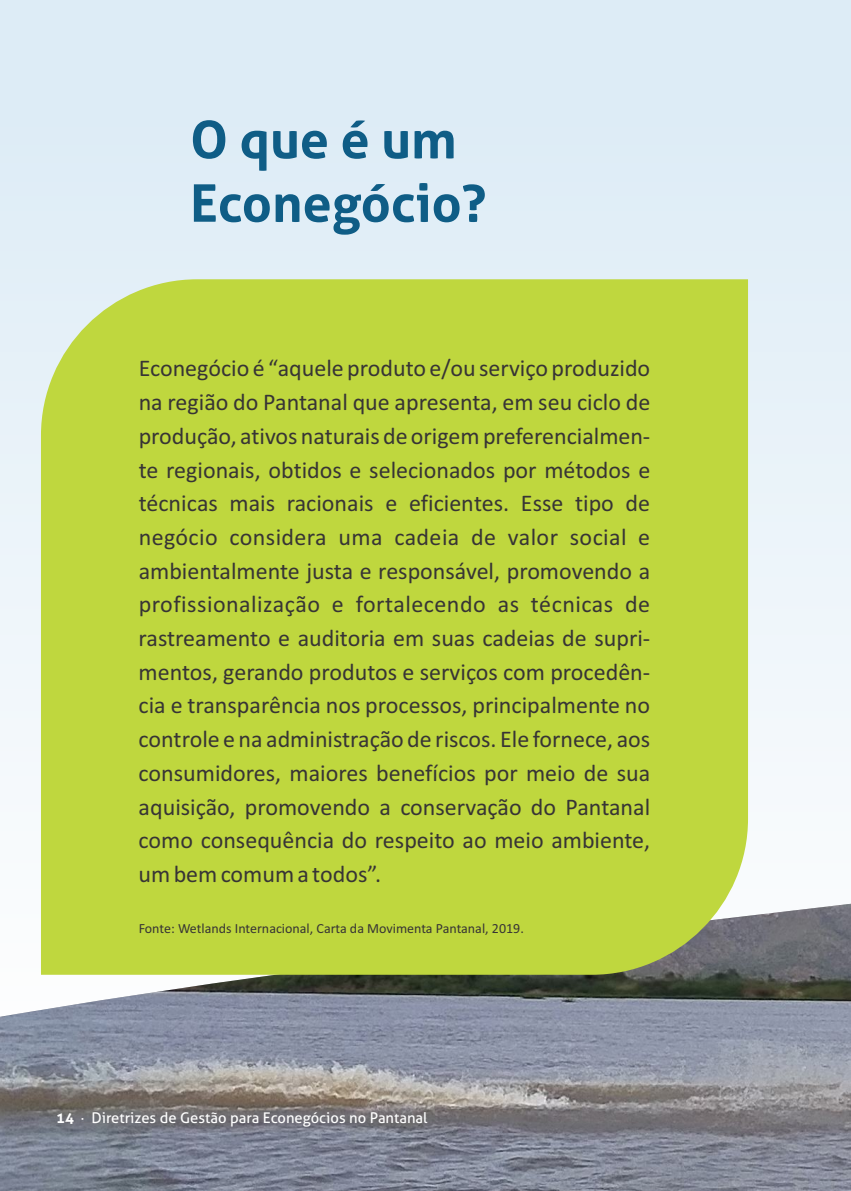
<style>
.page{position:relative;width:851px;height:1191px;background:#fff}
.page>*{position:absolute;margin:0;border:0;box-sizing:border-box;transform-origin:0 0}
.t1{font:700 52px/63.6px "Aller";color:#0f5d86}
.t2{font:24px/33.6px "Calibri";color:#373435;text-align:justify}
.t3{font:14.8px "Aller";color:#fefefe}
.t4{font:14px "Calibri";color:#373435}
.s1{font-weight:700}
</style>
<div class="page">
<div style="left:0;top:0;width:850px;height:1191px;background:#dfedf7"></div>
<img style="left:0;top:602px;width:850px;height:589px">
<div style="left:41px;top:279px;width:707px;height:695px;background:#bfd73e"></div>
<h1 class="t1" style="left:190px;top:113px;width:297px">O que é um<br>Econegócio?</h1>
<p class="t2" style="left:139px;top:354px;width:513px">Econegócio é “aquele produto e/ou serviço produzido na região do Pantanal que apresenta, em seu ciclo de produção, ativos naturais de origem preferencialmen&shy;te regionais, obtidos e selecionados por métodos e técnicas mais racionais e eficientes. Esse tipo de negócio considera uma cadeia de valor social e ambientalmente justa e responsável, promovendo a profissionalização e fortalecendo as técnicas de rastreamento e auditoria em suas cadeias de supri&shy;mentos, gerando produtos e serviços com procedên&shy;cia e transparência nos processos, principalmente no controle e na administração de riscos. Ele fornece, aos consumidores, maiores benefícios por meio de sua aquisição, promovendo a conservação do Pantanal como consequência do respeito ao meio ambiente, um bem comum a todos”.</p>
<p class="t4" style="left:139px;top:922px;width:386px">Fonte: Wetlands Internacional, Carta da Movimenta Pantanal, 2019.</p>
<p class="t3" style="left:56px;top:1111px;width:373px"><span class="s1">14</span> · Diretrizes de Gestão para Econegócios no Pantanal</p>
</div>
